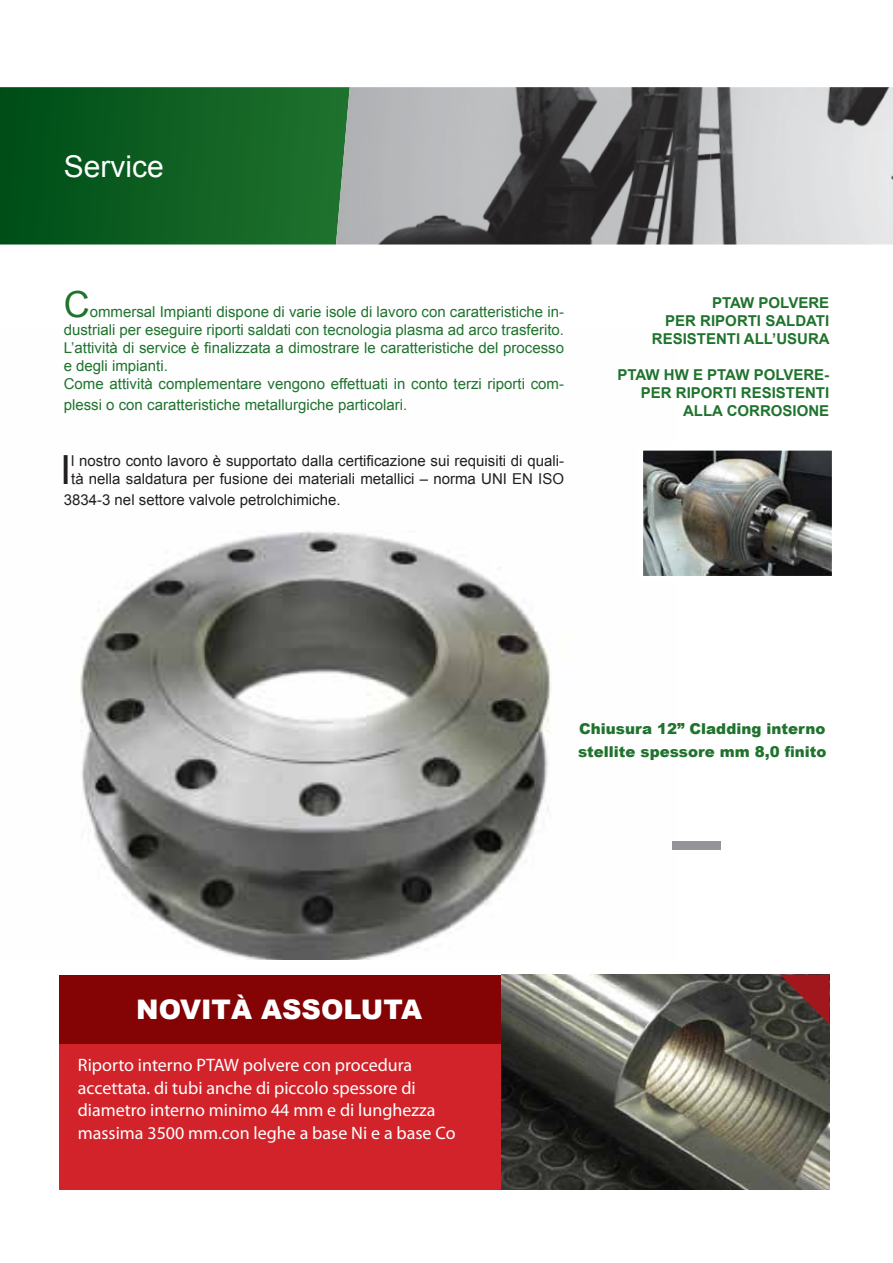
<style>
.page{position:relative;width:893px;height:1263px;background:#fff}
.page>*{position:absolute;margin:0;border:0;box-sizing:border-box;transform-origin:0 0}
.t1{font:40.2px "Arial";color:#231f20}
.t2{font:36px "Arial";color:#1f732d}
.t3{font:30px "Arial";color:#fff}
.t4{font:900 27px "Arial";color:#fff}
.t5{font:18px/22.5px "Myriad Pro";color:#fff}
.t6{font:15px/18px "Arial";color:#1f732d}
.t7{font:15px/18px "Arial";color:#231f20}
.t8{font:700 15px/18px "Arial";color:#1f732d;text-align:right}
.t9{font:900 15px/23.5px "Arial";color:#1f732d}
</style>
<div class="page">
<img style="left:80px;top:530px;width:597px;height:430px">
<div style="left:60px;top:975px;width:755px;height:214px;background:#d2232a"></div>
<div style="left:60px;top:975px;width:755px;height:68px;background:#840304"></div>
<svg style="left:0;top:87px;width:336px;height:157px;background:#0e5f22"></svg>
<img style="left:336px;top:87px;width:557px;height:157px">
<img style="left:501px;top:975px;width:328px;height:214px">
<div style="left:672px;top:841px;width:49px;height:8px;background:#939598"></div>
<img style="left:644px;top:451px;width:187px;height:124px">
<div style="left:638px;top:445px;width:199px;height:136px;border:5px solid #fff"></div>
<svg style="left:780px;top:975px;width:49px;height:49px;background:#702d2b"></svg>
<h3 class="t3" style="left:64px;top:147px;width:102px">Service</h3>
<h2 class="t2" style="left:64px;top:281px;width:27px">C</h2>
<p class="t6" style="left:64px;top:303px;width:502px;text-indent:26px">ommersal Impianti dispone di varie isole di lavoro con caratteristiche in&shy;dustriali per eseguire riporti saldati con tecnologia plasma ad arco trasferito.<br>L’attività di service è finalizzata a dimostrare le caratteristiche del processo e degli impianti.<br>Come attività complementare vengono effettuati in conto terzi riporti com-</p>
<p class="t6" style="left:64px;top:396px;width:345px">plessi o con caratteristiche metallurgiche particolari.</p>
<h1 class="t1" style="left:60px;top:444px;width:13px">I</h1>
<p class="t7" style="left:71px;top:452px;width:494px">l nostro conto lavoro è supportato dalla certificazione sui requisiti di quali&shy;tà nella saldatura per fusione dei materiali metallici – norma UNI EN ISO</p>
<p class="t7" style="left:64px;top:491px;width:278px">3834-3 nel settore valvole petrolchimiche.</p>
<p class="t8" style="left:652px;top:295px;width:179px">PTAW PO LVERE<br>PER RIPORTI SALDATI<br>RESISTENTI ALL’USURA</p>
<p class="t8" style="left:617px;top:367px;width:102px">PTAW HW E PTAW</p>
<p class="t8" style="left:754px;top:367px;width:51px">POLVERE</p>
<p class="t8" style="left:641px;top:367px;width:190px">-<br>PER RIPORTI RESISTENTI<br>ALLA CORROSIONE</p>
<p class="t9" style="left:578px;top:716px;width:250px">Chiusura 12” Cladding interno stellite spessore mm 8,0 finito</p>
<h3 class="t4" style="left:136px;top:990px;width:287px">NOVITÀ ASSOLUTA</h3>
<p class="t5" style="left:78px;top:1053px;width:379px">Riporto interno PTAW polvere con procedura accettata. di tubi anche di piccolo spessore di diametro interno minimo 44 mm e di lunghezza massima 3500 mm.con leghe a base Ni e a base Co</p>
</div>
